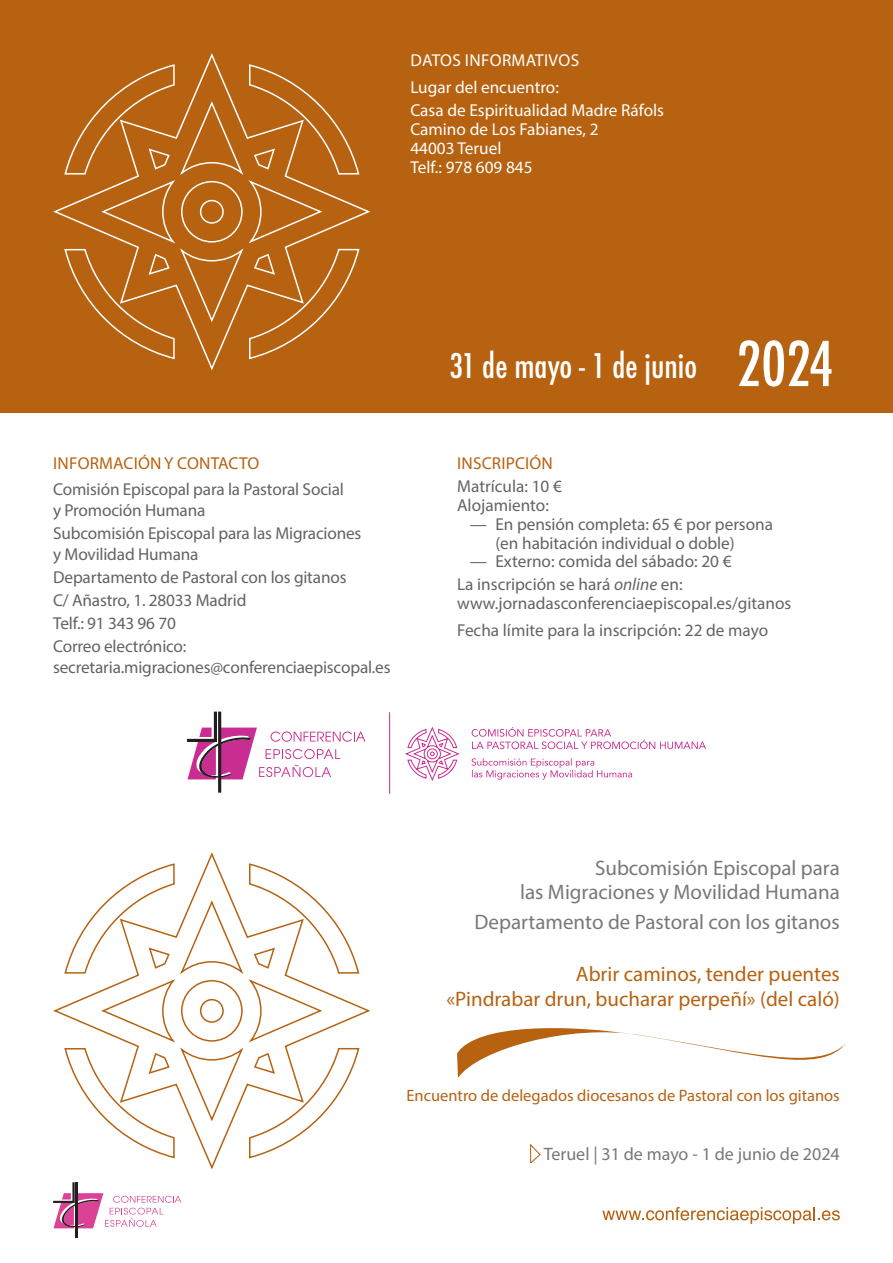
<style>
.page{position:relative;width:893px;height:1263px;background:#fff}
.page>*{position:absolute;margin:0;border:0;box-sizing:border-box;transform-origin:0 0}
.t1{font:500 condensed 33px "Futura";color:#fff}
.t2{font:21px/24px "Myriad Pro";color:#76787b;text-align:right}
.t3{font:21px/25.2px "Myriad Pro";color:#b66211;text-align:right}
.t4{font:18px "Myriad Pro";color:#76787b}
.t5{font:17.25px/23.1px "Myriad Pro";letter-spacing:-.01em;color:#636366}
.t6{font:17.25px/18.8px "Myriad Pro";color:#fff}
.t7{font:17.25px "Myriad Pro";letter-spacing:.01em;color:#b66211}
.t8{font:16.5px "Myriad Pro";color:#b66211}
.s1{font-size:60px}
.s2{font-style:italic}
</style>
<div class="page">
<div style="left:0;top:0;width:893px;height:412px;background:#b66211"></div>
<svg style="left:602px;top:1207px;width:238px;height:17px"></svg>
<svg style="left:530px;top:1143px;width:11px;height:21px"></svg>
<hr style="left:75px;top:1182px;width:3px;height:55px;background:#231f20">
<svg style="left:53px;top:1182px;width:128px;height:46px"></svg>
<svg style="left:457px;top:1028px;width:389px;height:50px"></svg>
<hr style="left:389px;top:712px;width:1px;height:82px;background:#c92d92">
<svg style="left:405px;top:726px;width:55px;height:55px"></svg>
<hr style="left:218px;top:712px;width:3px;height:81px;background:#231f20">
<svg style="left:187px;top:712px;width:178px;height:67px"></svg>
<svg style="left:472px;top:727px;width:234px;height:22px"></svg>
<svg style="left:471px;top:758px;width:161px;height:22px"></svg>
<svg style="left:53px;top:53px;width:318px;height:318px"></svg>
<svg style="left:53px;top:852px;width:318px;height:318px"></svg>
<p class="t6" style="left:410px;top:46px;width:170px;line-height:27.3px">DATOS INFORMATIVOS<br>Lugar del encuentro:</p>
<p class="t6" style="left:410px;top:101px;width:255px">Casa de Espiritualidad Madre Ráfols<br>Camino de Los Fabianes, 2<br>44003 Teruel<br>Telf.: 978 609 845</p>
<p class="t7" style="left:53px;top:453px;width:208px">INFORMACIÓN Y CONTACTO</p>
<p class="t5" style="left:53px;top:478px;width:292px;line-height:21px">Comisión Episcopal para la Pastoral Social y Promoción Humana</p>
<p class="t5" style="left:53px;top:522px;width:310px;line-height:21px">Subcomisión Episcopal para las Migraciones y Movilidad Humana</p>
<p class="t5" style="left:53px;top:565px;width:295px">Departamento de Pastoral con los gitanos<br>C/ Añastro, 1. 28033 Madrid<br>Telf.: 91 343 96 70<br>Correo electrónico:</p>
<p class="t5" style="left:53px;top:656px;width:339px">secretaria.migraciones@conferenciaepiscopal.es</p>
<h1 class="t1" style="left:449px;top:344px;width:386px">31 de mayo - 1 de junio <span class="s1">2024</span></h1>
<p class="t7" style="left:457px;top:453px;width:97px">INSCRIPCIÓN</p>
<p class="t5" style="left:457px;top:477px;width:106px;line-height:18.8px">Matrícula: 10 €<br>Alojamiento:</p>
<p class="t5" style="left:495px;top:514px;width:279px;line-height:18.8px;text-indent:-26px">— En pensión completa: 65 € por persona (en habitación individual o doble)</p>
<p class="t5" style="left:457px;top:550px;width:276px;text-indent:13px">— Externo: comida del sábado: 20 €<br>La inscripción se hará <span class="s2">online</span> en:</p>
<p class="t5" style="left:457px;top:589px;width:336px;line-height:27.3px">www.jornadasconferenciaepiscopal.es/gitanos<br>Fecha límite para la inscripción: 22 de mayo</p>
<p class="t2" style="left:520px;top:855px;width:321px">Subcomisión Episcopal para<br>las Migraciones y Movilidad Humana</p>
<p class="t2" style="left:474px;top:910px;width:367px">Departamento de Pastoral con los gitanos</p>
<p class="t3" style="left:446px;top:961px;width:395px">Abrir caminos, tender puentes<br>«Pindrabar drun, bucharar perpeñí» (del caló)</p>
<p class="t8" style="left:406px;top:1085px;width:435px">Encuentro de delegados diocesanos de Pastoral con los gitanos</p>
<p class="t4" style="left:544px;top:1143px;width:297px">Teruel | 31 de mayo - 1 de junio de 2024</p>
</div>
